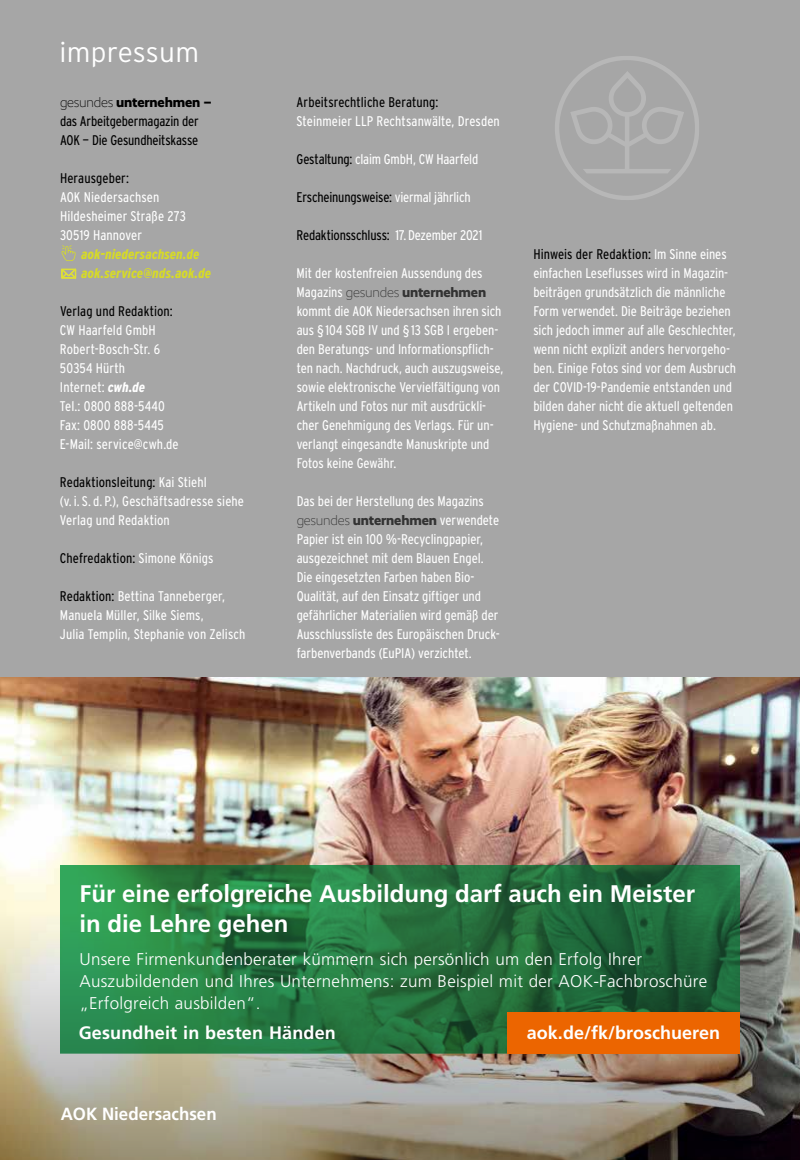
<style>
.page{position:relative;width:800px;height:1160px;background:#fff}
.page>*{position:absolute;margin:0;border:0;box-sizing:border-box;transform-origin:0 0}
.t1{font:300 28px "Interstate";letter-spacing:.01em;color:#fff}
.t2{font:700 24px/30px "Frutiger LT Std";color:#fff}
.t3{font:700 18px "Frutiger LT Std";letter-spacing:.01em;color:#fff}
.t4{font:700 17.6px "Frutiger LT Std";color:#fff;scale:.96 1}
.t5{font:300 17px/22px "Frutiger LT Std";letter-spacing:.015em;color:#fff}
.t6{font:300 condensed 14px/19px "Interstate";letter-spacing:-.005em;color:#fff}
.t7{font:300 condensed 14px/19px "Interstate";letter-spacing:-.01em;color:#000}
.t8{font:800 14px "Realist";letter-spacing:-.01em;color:#333}
.t9{font:italic 800 condensed 14px/19px "Interstate";letter-spacing:.01em;color:#d7db26}
.t10{font:800 14px "Realist";letter-spacing:-.01em;color:#000}
.s1{font-weight:300}
.s2{font-weight:800;font-style:italic}
.s3{color:#000}
.s4{color:#fff}
.s5{font-family:"Interstate";font-weight:300;font-stretch:condensed;color:#fff}
</style>
<div class="page">
<div style="left:0;top:0;width:800px;height:790px;background:#a6a6a6"></div>
<svg style="left:555px;top:56px;width:144px;height:144px"></svg>
<svg style="left:61px;top:245px;width:15px;height:16px"></svg>
<svg style="left:61px;top:269px;width:15px;height:9px"></svg>
<img style="left:0;top:678px;width:800px;height:234px">
<img style="left:0;top:912px;width:800px;height:248px">
<svg style="left:60px;top:865px;width:680px;height:189px"></svg>
<div style="left:507px;top:1012px;width:233px;height:42px;background:#ec6500"></div>
<h1 class="t1" style="left:60px;top:36px;width:141px">impressum</h1>
<p class="t10" style="left:60px;top:94px;width:153px"><span class="s1">gesundes</span> unternehmen –</p>
<p class="t7" style="left:60px;top:112px;width:140px">das Arbeitgebermagazin der<br>AOK – Die Gesundheitskasse</p>
<p class="t7" style="left:60px;top:169px;width:71px">Herausgeber:</p>
<p class="t6" style="left:60px;top:188px;width:128px">AOK Niedersachsen<br>Hildesheimer Straße 273<br>30519 Hannover</p>
<p class="t9" style="left:81px;top:245px;width:131px">aok-niedersachsen.de aok.service@nds.aok.de</p>
<p class="t7" style="left:60px;top:302px;width:114px">Verlag und Redaktion:</p>
<p class="t6" style="left:60px;top:321px;width:120px">CW Haarfeld GmbH<br>Robert-Bosch-Str. 6<br>50354 Hürth<br>Internet: <span class="s2">cwh.de<br></span>Tel.: 0800 888-5440<br>Fax: 0800 888-5445<br>E-Mail: service@cwh.de</p>
<p class="t6" style="left:60px;top:473px;width:186px"><span class="s3">Redaktionsleitung:</span> Kai Stiehl<br>(v. i. S. d. P.), Geschäftsadresse siehe<br>Verlag und Redaktion</p>
<p class="t7" style="left:60px;top:549px;width:155px">Chefredaktion: <span class="s4">Simone Königs</span></p>
<p class="t6" style="left:60px;top:587px;width:187px"><span class="s3">Redaktion:</span> Bettina Tanneberger,<br>Manuela Müller, Silke Siems,<br>Julia Templin, Stephanie von Zelisch</p>
<p class="t7" style="left:297px;top:93px;width:143px">Arbeitsrechtliche Beratung:</p>
<p class="t6" style="left:297px;top:112px;width:205px">Steinmeier LLP Rechtsanwälte, Dresden</p>
<p class="t6" style="left:297px;top:150px;width:183px"><span class="s3">Gestaltung:</span> claim GmbH, CW Haarfeld</p>
<p class="t7" style="left:297px;top:188px;width:176px">Erscheinungsweise: <span class="s4">viermal jährlich</span></p>
<p class="t7" style="left:297px;top:226px;width:187px">Redaktionsschluss: <span class="s4">17.Dezember 2021</span></p>
<p class="t6" style="left:297px;top:264px;width:187px">Mit der kostenfreien Aussendung des</p>
<p class="t8" style="left:297px;top:284px;width:191px"><span class="s5">Magazins</span> <span class="s1">gesundes</span> unternehmen</p>
<p class="t6" style="left:297px;top:302px;width:208px">kommt die AOK Niedersachsen ihren sich aus § 104 SGB IV und § 13 SGB I ergeben&shy;den Beratungs- und Informationspflich&shy;ten nach. Nachdruck, auch auszugsweise, sowie elektronische Vervielfältigung von Artikeln und Fotos nur mit ausdrückli&shy;cher Genehmigung des Verlags. Für un&shy;verlangt eingesandte Manuskripte und Fotos keine Gewähr.</p>
<p class="t6" style="left:297px;top:492px;width:189px">Das bei der Herstellung des Magazins</p>
<p class="t8" style="left:297px;top:512px;width:204px"><span class="s1">gesundes</span> unternehmen <span class="s5">verwendete</span></p>
<p class="t6" style="left:297px;top:530px;width:205px">Papier ist ein 100 %-Recyclingpapier, ausgezeichnet mit dem Blauen Engel.<br>Die eingesetzten Farben haben Bio-Qualität, auf den Einsatz giftiger und gefährlicher Materialien wird gemäß der Ausschlussliste des Europäischen Druck&shy;farbenverbands (EuPIA) verzichtet.</p>
<p class="t6" style="left:533px;top:245px;width:204px"><span class="s3">Hinweis der Redaktion:</span> Im Sinne eines einfachen Leseflusses wird in Magazin&shy;beiträgen grundsätzlich die männliche Form verwendet. Die Beiträge beziehen sich jedoch immer auf alle Geschlechter, wenn nicht explizit anders hervorgeho&shy;ben. Einige Fotos sind vor dem Ausbruch der COVID-19-Pandemie entstanden und bilden daher nicht die aktuell geltenden Hygiene- und Schutzmaßnahmen ab.</p>
<h2 class="t2" style="left:79px;top:879px;width:617px">Für eine erfolgreiche Ausbildung darf auch ein Meister in die Lehre gehen</h2>
<p class="t5" style="left:79px;top:948px;width:629px">Unsere Firmenkundenberater kümmern sich persönlich um den Erfolg Ihrer<br>Auszubildenden und Ihres Unternehmens: zum Beispiel mit der AOK-Fachbroschüre „Erfolgreich ausbilden“.</p>
<p class="t3" style="left:79px;top:1022px;width:259px">Gesundheit in besten Händen</p>
<p class="t3" style="left:527px;top:1022px;width:195px">aok.de/fk/broschueren</p>
<p class="t4" style="left:61px;top:1103px;width:164px">AOK Niedersachsen</p>
</div>
